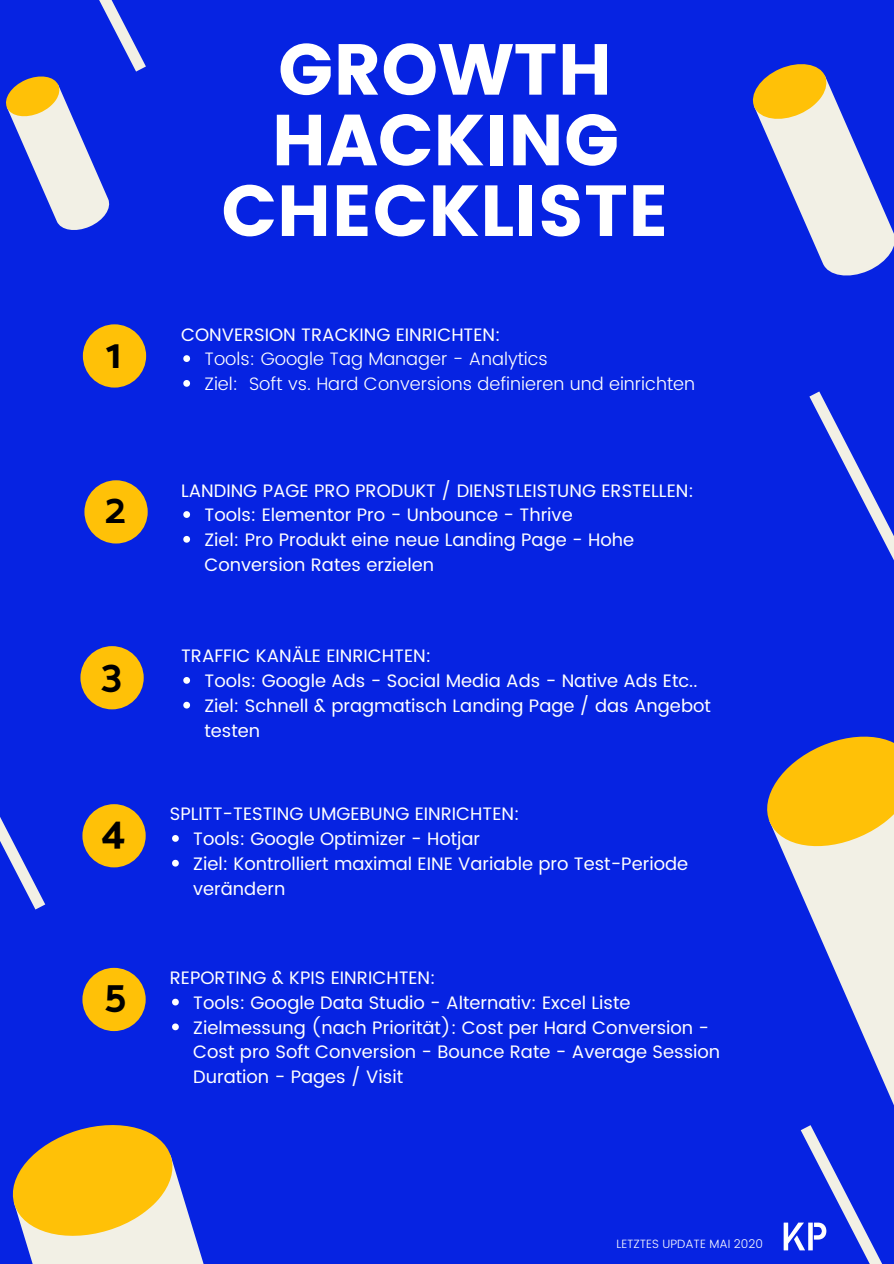
<style>
.page{position:relative;width:894px;height:1264px;background:#fff}
.page>*{position:absolute;margin:0;border:0;box-sizing:border-box;transform-origin:0 0}
.t1{font:72px/70.7px "Poppins";color:#fff;text-align:center}
.t2{font:700 42.15px "Catamaran";color:#000}
.t3{font:18px/24.8px "Poppins";color:#fff}
.t4{font:300 18px/24.8px "Poppins";color:#fff}
.t5{font:300 12px "Poppins";color:#fff}
</style>
<div class="page">
<div style="left:0;top:0;width:893px;height:1263px;background:#0623e2"></div>
<svg style="left:12px;top:1125px;width:192px;height:138px"></svg>
<svg style="left:789px;top:867px;width:104px;height:236px"></svg>
<svg style="left:767px;top:736px;width:126px;height:131px;background:#d6b152"></svg>
<svg style="left:752px;top:64px;width:141px;height:212px"></svg>
<div style="left:83px;top:324px;width:63px;height:63px;background:#ffc107;border-radius:50%"></div>
<svg style="left:6px;top:0;width:140px;height:230px"></svg>
<svg style="left:809px;top:391px;width:84px;height:168px"></svg>
<svg style="left:800px;top:1125px;width:82px;height:138px"></svg>
<svg style="left:0;top:817px;width:45px;height:92px"></svg>
<div style="left:84px;top:480px;width:64px;height:63px;background:#ffc107;border-radius:50%"></div>
<div style="left:80px;top:646px;width:64px;height:63px;background:#ffc107;border-radius:50%"></div>
<div style="left:82px;top:804px;width:64px;height:63px;background:#ffc107;border-radius:50%"></div>
<div style="left:82px;top:967px;width:64px;height:64px;background:#ffc107;border-radius:50%"></div>
<img style="left:783px;top:1218px;width:52px;height:36px">
<svg style="left:183px;top:355px;width:7px;height:7px"></svg>
<svg style="left:183px;top:380px;width:7px;height:7px"></svg>
<svg style="left:183px;top:511px;width:7px;height:7px"></svg>
<svg style="left:183px;top:536px;width:7px;height:6px"></svg>
<svg style="left:183px;top:677px;width:7px;height:6px"></svg>
<svg style="left:183px;top:701px;width:7px;height:7px"></svg>
<svg style="left:172px;top:835px;width:7px;height:6px"></svg>
<svg style="left:172px;top:859px;width:7px;height:7px"></svg>
<svg style="left:172px;top:998px;width:7px;height:7px"></svg>
<svg style="left:172px;top:1023px;width:7px;height:7px"></svg>
<h2 class="t2" style="left:106px;top:329px;width:17px">1</h2>
<h2 class="t2" style="left:105px;top:483px;width:22px">2</h2>
<h2 class="t2" style="left:101px;top:650px;width:22px">3</h2>
<h2 class="t2" style="left:102px;top:806px;width:25px">4</h2>
<h2 class="t2" style="left:104px;top:970px;width:23px">5</h2>
<h1 class="t1" style="left:221px;top:34px;width:449px">GROWTH<br>HACKING<br>CHECKLISTE</h1>
<p class="t3" style="left:181px;top:322px;width:321px">CONVERSION TRACKING EINRICHTEN:</p>
<p class="t4" style="left:204px;top:347px;width:492px">Tools: Google Tag Manager - Analytics<br>Ziel: Soft vs. Hard Conversions definieren und einrichten</p>
<p class="t3" style="left:181px;top:478px;width:514px">LANDING PAGE PRO PRODUKT / DIENSTLEISTUNG ERSTELLEN:</p>
<p class="t3" style="left:204px;top:502px;width:431px">Tools: Elementor Pro - Unbounce - Thrive<br>Ziel: Pro Produkt eine neue Landing Page - Hohe<br>Conversion Rates erzielen</p>
<p class="t3" style="left:181px;top:643px;width:251px">TRAFFIC KANÄLE EINRICHTEN:</p>
<p class="t3" style="left:204px;top:668px;width:507px">Tools: Google Ads - Social Media Ads - Native Ads Etc..<br>Ziel: Schnell &amp; pragmatisch Landing Page / das Angebot testen</p>
<p class="t3" style="left:170px;top:801px;width:351px">SPLITT-TESTING UMGEBUNG EINRICHTEN:</p>
<p class="t3" style="left:193px;top:826px;width:496px">Tools: Google Optimizer - Hotjar<br>Ziel: Kontrolliert maximal EINE Variable pro Test-Periode verändern</p>
<p class="t3" style="left:170px;top:965px;width:267px">REPORTING &amp; KPIS EINRICHTEN:</p>
<p class="t3" style="left:193px;top:990px;width:528px">Tools: Google Data Studio - Alternativ: Excel Liste Zielmessung (nach Priorität): Cost per Hard Conversion - Cost pro Soft Conversion - Bounce Rate - Average Session Duration - Pages / Visit</p>
<p class="t5" style="left:616px;top:1236px;width:148px">LETZTES UPDATE MAI 2020</p>
</div>
